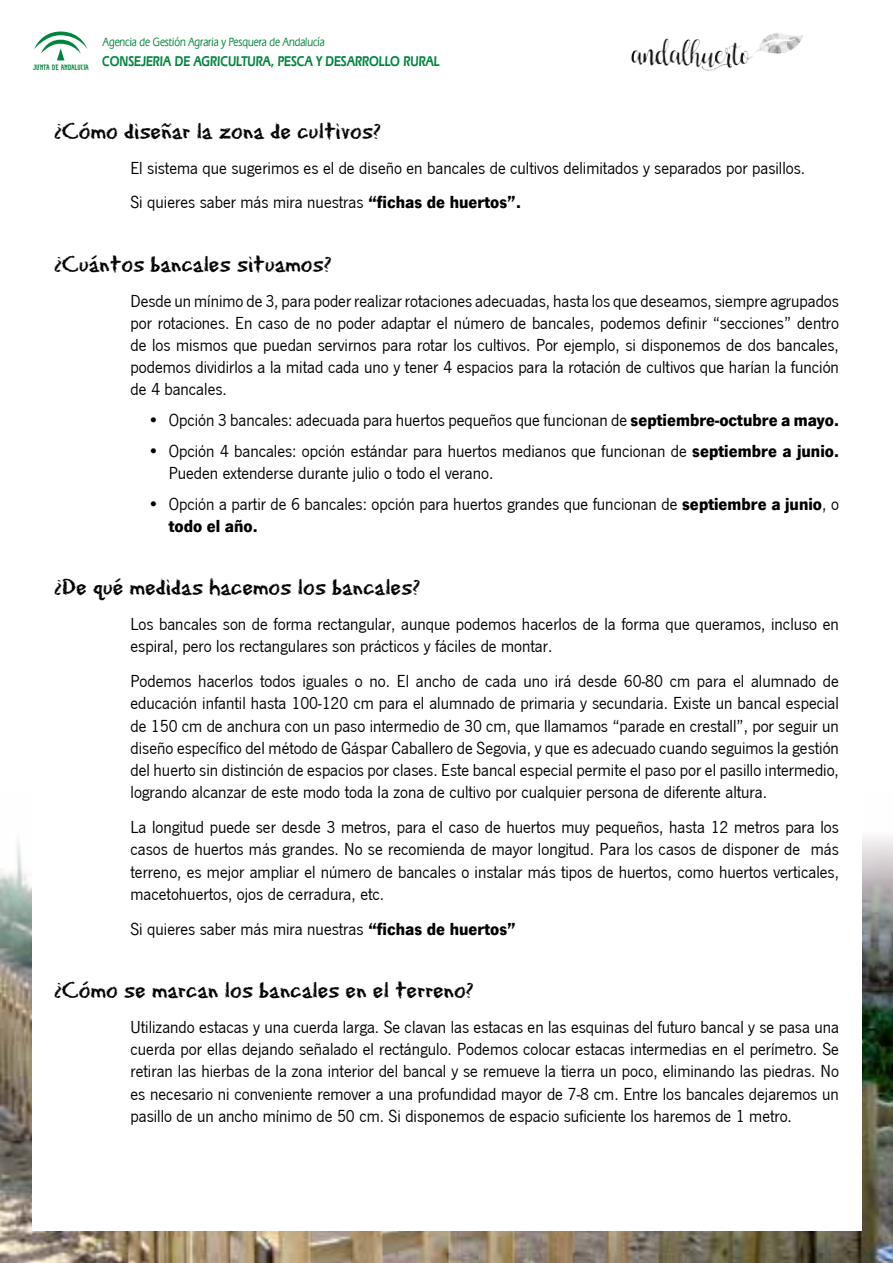
<style>
.page{position:relative;width:893px;height:1263px;background:#fff}
.page>*{position:absolute;margin:0;border:0;box-sizing:border-box;transform-origin:0 0}
.t1{font:24px "Eraser Dust";color:#000}
.t2{font:18px/22.2px "News Got T";color:#000}
.t3{font:600 14.85px "Eras IT Cby BT";color:#00853e;scale:.8 1}
.t4{font:500 12.45px "Eras IT Cby BT";color:#00853e;scale:.8 1}
.t5{font:4.2px "Alfabeto Andaluz Bsico";color:#00853e;scale:.95 1}
.s1{font-weight:700}
</style>
<div class="page">
<img style="left:0;top:837px;width:892px;height:426px">
<div style="left:33px;top:36px;width:829px;height:1195px;background:#fff"></div>
<svg style="left:34px;top:32px;width:53px;height:28px"></svg>
<img style="left:631px;top:33px;width:172px;height:38px">
<p class="t5" style="left:33px;top:67px;width:61px">JUNTA DE ANDALUCIA</p>
<p class="t4" style="left:103px;top:35px;width:279px">Agencia de Gestión Agraria y Pesquera de Andalucía</p>
<p class="t3" style="left:102px;top:52px;width:423px">CONSEJERIA DE AGRICULTURA, PESCA Y DESARROLLO RURAL</p>
<h1 class="t1" style="left:54px;top:114px;width:329px">¿Cómo diseñar la zona de cultivos?</h1>
<p class="t2" style="left:131px;top:150px;width:676px;line-height:35px">El sistema que sugerimos es el de diseño en bancales de cultivos delimitados y separados por pasillos.<br>Si quieres saber más mira nuestras <span class="s1">“fichas de huertos”.</span></p>
<h1 class="t1" style="left:54px;top:247px;width:279px">¿Cuántos bancales situamos?</h1>
<p class="t2" style="left:131px;top:290px;width:710px;text-align:justify">Desde un mínimo de 3, para poder realizar rotaciones adecuadas, hasta los que deseamos, siempre agrupados por rotaciones. En caso de no poder adaptar el número de bancales, podemos definir “secciones” dentro de los mismos que puedan servirnos para rotar los cultivos. Por ejemplo, si disponemos de dos bancales, podemos dividirlos a la mitad cada uno y tener 4 espacios para la rotación de cultivos que harían la función de 4 bancales.</p>
<p class="t2" style="left:148px;top:409px;width:693px">• Opción 3 bancales: adecuada para huertos pequeños que funcionan de <span class="s1">septiembre-octubre a mayo.</span></p>
<p class="t2" style="left:169px;top:440px;width:672px;text-indent:-21px">• Opción 4 bancales: opción estándar para huertos medianos que funcionan de <span class="s1">septiembre a junio.<br></span>Pueden extenderse durante julio o todo el verano.</p>
<p class="t2" style="left:169px;top:493px;width:672px;text-indent:-21px">• Opción a partir de 6 bancales: opción para huertos grandes que funcionan de <span class="s1">septiembre a junio</span>, o <span class="s1">todo el año.</span></p>
<h1 class="t1" style="left:54px;top:570px;width:368px">¿De qué medidas hacemos los bancales?</h1>
<p class="t2" style="left:131px;top:613px;width:710px">Los bancales son de forma rectangular, aunque podemos hacerlos de la forma que queramos, incluso en espiral, pero los rectangulares son prácticos y fáciles de montar.</p>
<p class="t2" style="left:131px;top:670px;width:710px;text-align:justify">Podemos hacerlos todos iguales o no. El ancho de cada uno irá desde 60-80 cm para el alumnado de educación infantil hasta 100-120 cm para el alumnado de primaria y secundaria. Existe un bancal especial de 150 cm de anchura con un paso intermedio de 30 cm, que llamamos “parade en crestall”, por seguir un diseño específico del método de Gáspar Caballero de Segovia, y que es adecuado cuando seguimos la gestión del huerto sin distinción de espacios por clases. Este bancal especial permite el paso por el pasillo intermedio, logrando alcanzar de este modo toda la zona de cultivo por cualquier persona de diferente altura.</p>
<p class="t2" style="left:131px;top:816px;width:710px;text-align:justify">La longitud puede ser desde 3 metros, para el caso de huertos muy pequeños, hasta 12 metros para los casos de huertos más grandes. No se recomienda de mayor longitud. Para los casos de disponer de más terreno, es mejor ampliar el número de bancales o instalar más tipos de huertos, como huertos verticales, macetohuertos, ojos de cerradura, etc.</p>
<p class="t2" style="left:131px;top:918px;width:387px">Si quieres saber más mira nuestras <span class="s1">“fichas de huertos”</span></p>
<h1 class="t1" style="left:54px;top:973px;width:421px">¿Cómo se marcan los bancales en el terreno?</h1>
<p class="t2" style="left:131px;top:1016px;width:710px;text-align:justify">Utilizando estacas y una cuerda larga. Se clavan las estacas en las esquinas del futuro bancal y se pasa una cuerda por ellas dejando señalado el rectángulo. Podemos colocar estacas intermedias en el perímetro. Se retiran las hierbas de la zona interior del bancal y se remueve la tierra un poco, eliminando las piedras. No es necesario ni conveniente remover a una profundidad mayor de 7-8 cm. Entre los bancales dejaremos un pasillo de un ancho mínimo de 50 cm. Si disponemos de espacio suficiente los haremos de 1 metro.</p>
</div>
